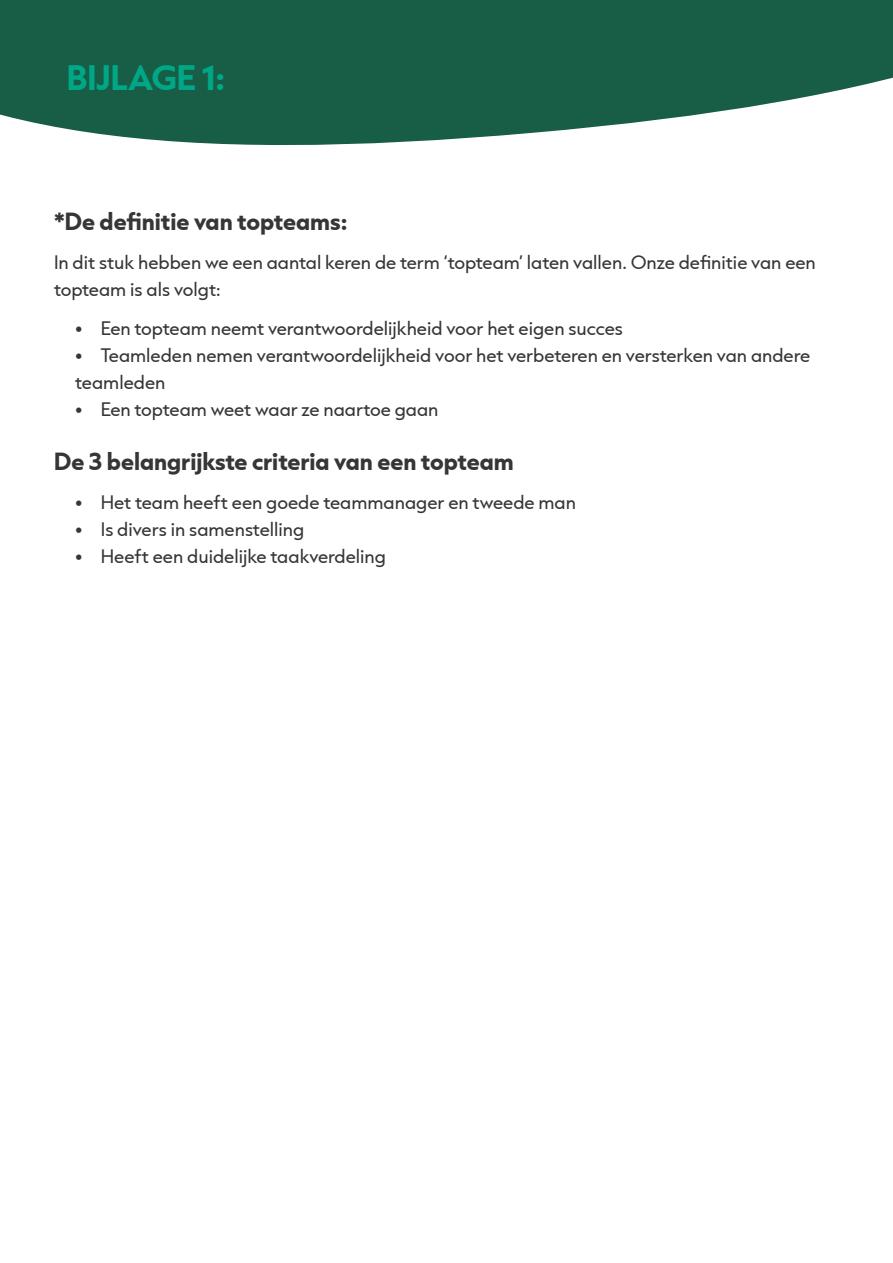
<style>
.page{position:relative;width:893px;height:1263px;background:#fff}
.page>*{position:absolute;margin:0;border:0;box-sizing:border-box;transform-origin:0 0}
.t1{font:700 30px "Capitana";color:#00a786}
.Heading_3{font:700 21px "Capitana";color:#343734}
.t2{font:16.5px/27px "Capitana";color:#343734}
</style>
<div class="page">
<svg style="left:0;top:0;width:893px;height:145px;background:#35715c"></svg>
<h2 class="t1" style="left:67px;top:55px;width:160px">BIJLAGE 1:</h2>
<p class="Heading_3" style="left:54px;top:206px;width:295px">*De definitie van topteams:</p>
<p class="t2" style="left:54px;top:249px;width:763px">In dit stuk hebben we een aantal keren de term ‘topteam’ laten vallen. Onze definitie van een topteam is als volgt:</p>
<p class="t2" style="left:75px;top:315px;width:549px">• Een topteam neemt verantwoordelijkheid voor het eigen succes</p>
<p class="t2" style="left:75px;top:342px;width:736px">• Teamleden nemen verantwoordelijkheid voor het verbeteren en versterken van andere teamleden</p>
<p class="t2" style="left:75px;top:396px;width:365px">• Een topteam weet waar ze naartoe gaan</p>
<p class="Heading_3" style="left:54px;top:446px;width:461px">De 3 belangrijkste criteria van een topteam</p>
<p class="t2" style="left:75px;top:489px;width:502px">• Het team heeft een goede teammanager en tweede man</p>
<p class="t2" style="left:75px;top:516px;width:231px">• Is divers in samenstelling</p>
<p class="t2" style="left:75px;top:543px;width:312px">• Heeft een duidelijke taakverdeling</p>
</div>
